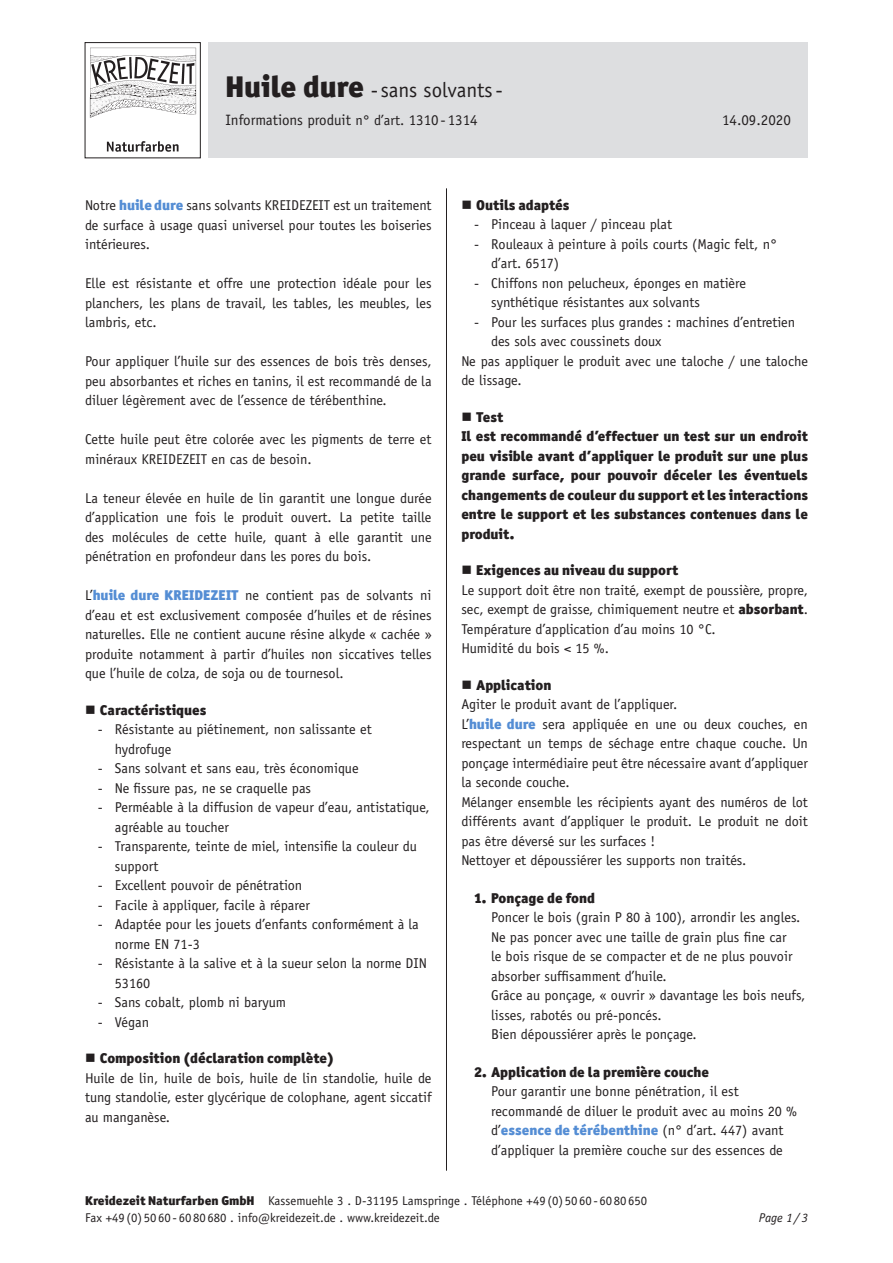
<style>
.page{position:relative;width:893px;height:1263px;background:#fff}
.page>*{position:absolute;margin:0;border:0;box-sizing:border-box;transform-origin:0 0}
.t1{font:21px "Officina Sans Std";color:#231f20}
.t2{font:15px "Officina Sans Std";color:#231f20}
.t3{font:14.25px/19.5px "Officina Sans Std";color:#231f20}
.t4{font:900 14.25px/19.5px "Officina San ITC";color:#231f20}
.t5{font:900 14.25px "Officina San ITC";color:#548dd4}
.t6{font:12.75px/17.2px "Officina Sans Std";color:#231f20}
.t7{font:italic 12.75px "Officina Sans Std";color:#231f20}
.s1{font-family:"Officina San ITC";font-weight:900;font-size:30px}
.s2{font-size:14.25px}
.s3{font-family:"Officina San ITC";font-weight:900;color:#548dd4}
.s4{font-family:"Officina San ITC";font-weight:900}
.s5{font-family:"Officina Sans Std";font-weight:400;color:#231f20}
</style>
<div class="page">
<div style="left:208px;top:43px;width:600px;height:115px;background:#dddee0"></div>
<div style="left:85px;top:42px;width:116px;height:116px;border:1px solid #231f20"></div>
<hr style="left:446px;top:188px;width:1px;height:983px;background:#231f20">
<img style="left:89px;top:47px;width:108px;height:105px">
<h1 class="t1" style="left:225px;top:78px;width:279px"><span class="s1">Huile dure</span> -sans solvants-</h1>
<p class="t2" style="left:225px;top:111px;width:254px">Informations produit <span class="s2">n° d’art.</span> 1310- 1314</p>
<p class="t2" style="left:722px;top:111px;width:70px">14.09.2020</p>
<p class="t3" style="left:85px;top:196px;width:348px;text-align:justify">Notre <span class="s3">huile dure</span> sans solvants KREIDEZEIT est un traitement de surface à usage quasi universel pour toutes les boiseries intérieures.</p>
<p class="t3" style="left:85px;top:274px;width:348px;text-align:justify">Elle est résistante et offre une protection idéale pour les planchers, les plans de travail, les tables, les meubles, les lambris, etc.</p>
<p class="t3" style="left:85px;top:352px;width:348px;text-align:justify">Pour appliquer l’huile sur des essences de bois très denses, peu absorbantes et riches en tanins, il est recommandé de la diluer légèrement avec de l’essence de térébenthine.</p>
<p class="t3" style="left:85px;top:430px;width:348px">Cette huile peut être colorée avec les pigments de terre et minéraux KREIDEZEIT en cas de besoin.</p>
<p class="t3" style="left:85px;top:488px;width:348px;text-align:justify">La teneur élevée en huile de lin garantit une longue durée d’application une fois le produit ouvert. La petite taille des molécules de cette huile, quant à elle garantit une pénétration en profondeur dans les pores du bois.</p>
<p class="t3" style="left:85px;top:586px;width:348px;text-align:justify">L’<span class="s3">huile dure KREIDEZEIT</span> ne contient pas de solvants ni d’eau et est exclusivement composée d’huiles et de résines naturelles. Elle ne contient aucune résine alkyde « cachée » produite notamment à partir d’huiles non siccatives telles que l’huile de colza, de soja ou de tournesol.</p>
<p class="t4" style="left:100px;top:700px;width:108px">Caractéristiques</p>
<p class="t3" style="left:115px;top:720px;width:258px;text-indent:-17px">- Résistante au piétinement, non salissante et hydrofuge</p>
<p class="t3" style="left:98px;top:759px;width:262px">- Sans solvant et sans eau, très économique</p>
<p class="t3" style="left:98px;top:778px;width:215px">- Ne fissure pas, ne se craquelle pas</p>
<p class="t3" style="left:115px;top:798px;width:316px;text-indent:-17px">- Perméable à la diffusion de vapeur d’eau, antistatique, agréable au toucher</p>
<p class="t3" style="left:115px;top:837px;width:304px;text-indent:-17px">- Transparente, teinte de miel, intensifie la couleur du support</p>
<p class="t3" style="left:98px;top:875px;width:206px">- Excellent pouvoir de pénétration</p>
<p class="t3" style="left:98px;top:895px;width:214px">- Facile à appliquer, facile à réparer</p>
<p class="t3" style="left:115px;top:914px;width:306px;text-indent:-17px">- Adaptée pour les jouets d’enfants conformément à la norme EN 71-3</p>
<p class="t3" style="left:115px;top:953px;width:314px;text-indent:-17px">- Résistante à la salive et à la sueur selon la norme DIN<br>53160</p>
<p class="t3" style="left:98px;top:992px;width:190px">- Sans cobalt, plomb ni baryum</p>
<p class="t3" style="left:98px;top:1012px;width:53px">- Végan</p>
<p class="t4" style="left:100px;top:1048px;width:235px">Composition (déclaration complète)</p>
<p class="t3" style="left:85px;top:1068px;width:348px;text-align:justify">Huile de lin, huile de bois, huile de lin standolie, huile de tung standolie, ester glycérique de colophane, agent siccatif au manganèse.</p>
<p class="t4" style="left:476px;top:195px;width:95px">Outils adaptés</p>
<p class="t3" style="left:474px;top:215px;width:200px">- Pinceau à laquer / pinceau plat</p>
<p class="t3" style="left:491px;top:234px;width:288px;text-indent:-17px">- Rouleaux à peinture à poils courts (Magic felt, n° d’art. 6517)</p>
<p class="t3" style="left:491px;top:273px;width:256px;text-indent:-17px">- Chiffons non pelucheux, éponges en matière synthétique résistantes aux solvants</p>
<p class="t3" style="left:474px;top:312px;width:323px">- Pour les surfaces plus grandes : machines d’entretien</p>
<p class="t3" style="left:491px;top:332px;width:172px">des sols avec coussinets doux</p>
<p class="t3" style="left:461px;top:351px;width:348px">Ne pas appliquer le produit avec une taloche / une taloche</p>
<p class="t3" style="left:461px;top:371px;width:62px">de lissage.</p>
<p class="t4" style="left:461px;top:407px;width:348px;text-indent:15px">Test<br>Il est recommandé d’effectuer un test sur un endroit peu visible avant d’appliquer le produit sur une plus grande surface, pour pouvoir déceler les éventuels changements de couleur du support et les interactions entre le support et les substances contenues dans le produit.</p>
<p class="t4" style="left:476px;top:560px;width:203px">Exigences au niveau du support</p>
<p class="t3" style="left:461px;top:580px;width:348px">Le support doit être non traité, exempt de poussière, propre, sec, exempt de graisse, chimiquement neutre et <span class="s4">absorbant</span>.<br>Température d’application d’au moins 10 °C.<br>Humidité du bois &lt; 15 %.</p>
<p class="t4" style="left:476px;top:675px;width:77px">Application</p>
<p class="t3" style="left:461px;top:695px;width:348px">Agiter le produit avant de l’appliquer.<br>L’<span class="s3">huile dure</span> sera appliquée en une ou deux couches, en respectant un temps de séchage entre chaque couche. Un ponçage intermédiaire peut être nécessaire avant d’appliquer la seconde couche.<br>Mélanger ensemble les récipients ayant des numéros de lot différents avant d’appliquer le produit. Le produit ne doit pas être déversé sur les surfaces !<br>Nettoyer et dépoussiérer les supports non traités.</p>
<p class="t4" style="left:474px;top:888px;width:122px">1. Ponçage de fond</p>
<p class="t3" style="left:491px;top:908px;width:316px">Poncer le bois (grain P 80 à 100), arrondir les angles.<br>Ne pas poncer avec une taille de grain plus fine car<br>le bois risque de se compacter et de ne plus pouvoir absorber suffisamment d’huile.<br>Grâce au ponçage, « ouvrir » davantage les bois neufs, lisses, rabotés ou pré-poncés.<br>Bien dépoussiérer après le ponçage.</p>
<p class="t4" style="left:474px;top:1062px;width:236px">2. Application de la première couche</p>
<p class="t3" style="left:491px;top:1082px;width:307px">Pour garantir une bonne pénétration, il est recommandé de diluer le produit avec au moins 20 %</p>
<p class="t5" style="left:491px;top:1121px;width:294px"><span class="s5">d’</span>essence de térébenthine <span class="s5">(n° d’art. 447) avant</span></p>
<p class="t3" style="left:491px;top:1140px;width:293px">d’appliquer la première couche sur des essences de</p>
<p class="t6" style="left:85px;top:1192px;width:564px"><span class="s4">Kreidezeit Naturfarben GmbH</span> Kassemuehle 3 . D-31195 Lamspringe . Téléphone +49 (0) 5060- 60 80 650<br>Fax +49(0) 5060-6080 680 . info@kreidezeit.de . www.kreidezeit.de</p>
<p class="t7" style="left:759px;top:1210px;width:51px">Page 1 / 3</p>
</div>
